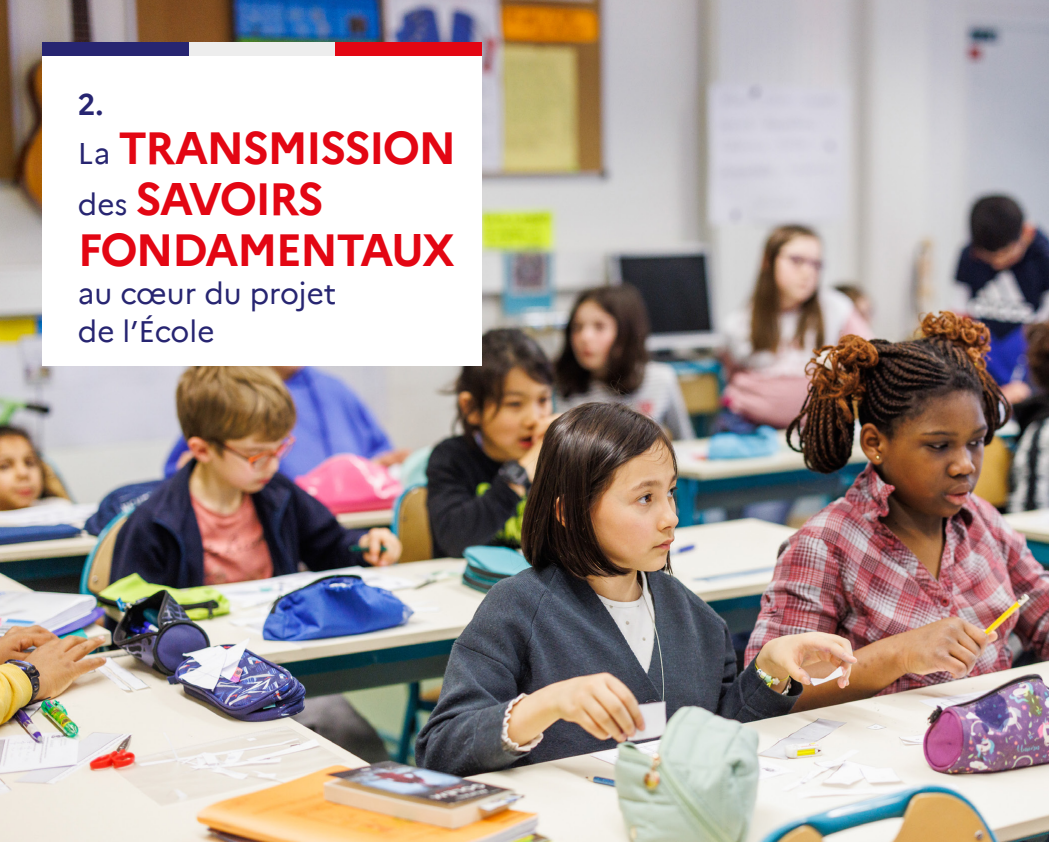
<style>
.page{position:relative;width:1049px;height:842px;background:#fff}
.page>*{position:absolute;margin:0;border:0;box-sizing:border-box;transform-origin:0 0}
.t1{font:700 45px/51px "Marianne";letter-spacing:-.04em;color:#e30613}
.t2{font:29.5px/38px "Marianne";color:#272571}
.t3{font:700 29.5px "Marianne";color:#272571}
.s1{font-weight:400;font-size:29.5px;color:#272571}
</style>
<div class="page">
<img style="left:0;top:0;width:1049px;height:842px">
<div style="left:43px;top:43px;width:439px;height:323px;background:#fff"></div>
<div style="left:43px;top:43px;width:146px;height:13px;background:#272571"></div>
<div style="left:189px;top:43px;width:146px;height:13px;background:#ededed"></div>
<div style="left:335px;top:43px;width:147px;height:13px;background:#e30613"></div>
<p class="t3" style="left:78px;top:86px;width:27px">2.</p>
<p class="t1" style="left:78px;top:122px;width:380px"><span class="s1">La</span> TRANSMISSION <span class="s1">des</span> SAVOIRS<br>FONDAMENTAUX</p>
<p class="t2" style="left:78px;top:274px;width:260px">au cœur du projet de l’École</p>
</div>
